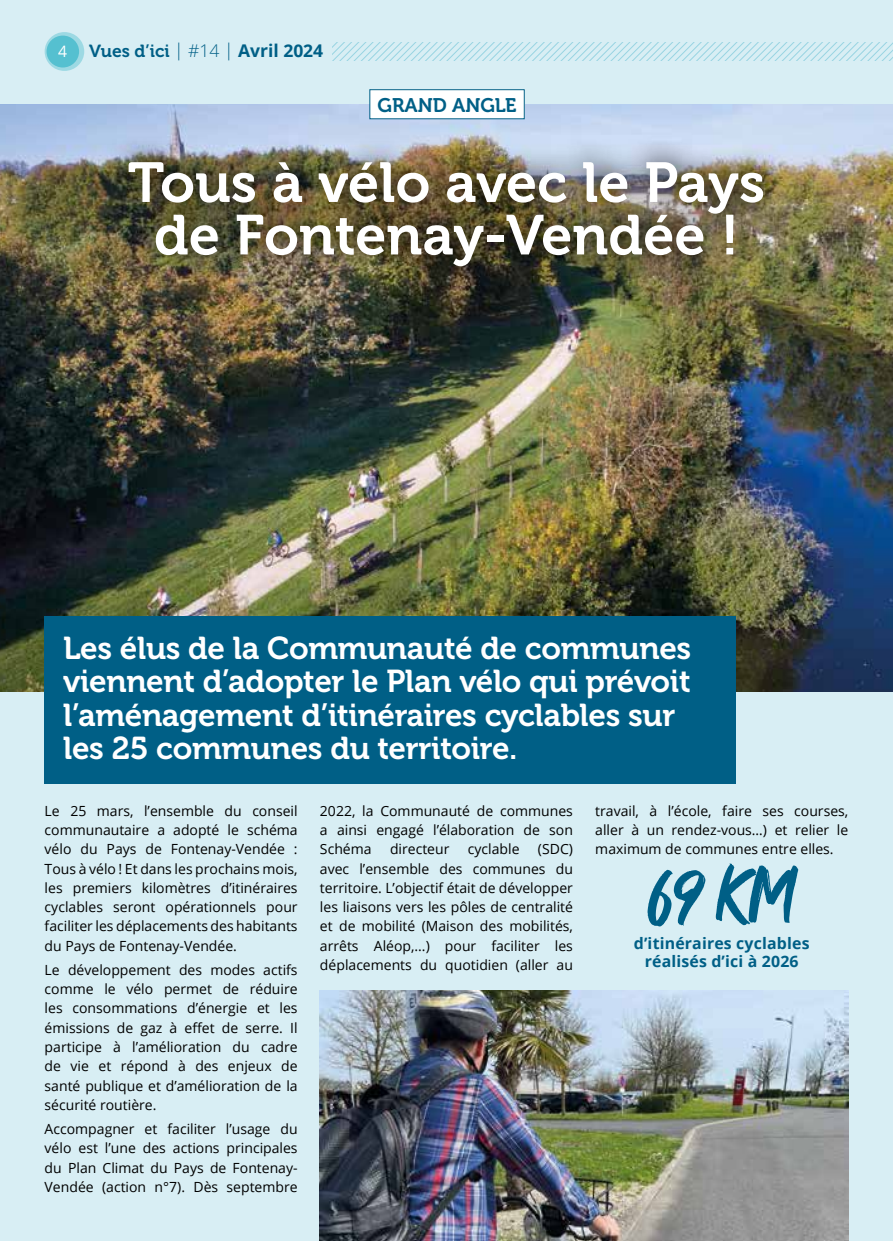
<style>
.page{position:relative;width:893px;height:1241px;background:#fff}
.page>*{position:absolute;margin:0;border:0;box-sizing:border-box;transform-origin:0 0}
.t1{font:99.23px "Maquire";color:#005f86}
.t2{font:56px/52.5px "Museo 700";color:#fff;text-align:center}
.t3{font:31.5px/33.2px "Museo 700";letter-spacing:-.01em;color:#fff}
.t4{font:19.6px "Museo 700";color:#005f86}
.t5{font:17.5px "Museo 700";color:#005f86}
.t6{font:700 15.75px "Open Sans";letter-spacing:.01em;color:#005f86}
.t7{font:15.75px "Open Sans";color:#fff}
.t8{font:14px/19.2px "Open Sans";color:#000;text-align:justify}
.s1{font-family:"Open Sans";font-weight:300}
.s2{font-family:"Open Sans";font-weight:700}
</style>
<div class="page">
<div style="left:0;top:0;width:893px;height:1240px;background:#d8eef4"></div>
<svg style="left:45px;top:32px;width:39px;height:39px"></svg>
<div style="left:47px;top:36px;width:32px;height:31px;background:#55c0d0;border-radius:50%"></div>
<svg style="left:332px;top:43px;width:561px;height:17px"></svg>
<img style="left:0;top:104px;width:893px;height:588px">
<div style="left:103px;top:135px;width:686px;height:157px;background:#000;opacity:.75"></div>
<div style="left:370px;top:90px;width:154px;height:29px;background:#fff"></div>
<div style="left:369px;top:89px;width:156px;height:30px;border:1px solid #005f86"></div>
<div style="left:45px;top:616px;width:691px;height:167px;background:#005f86"></div>
<img style="left:320px;top:990px;width:528px;height:250px">
<p class="t7" style="left:58px;top:40px;width:11px">4</p>
<p class="t5" style="left:89px;top:41px;width:235px">Vues d’ici <span class="s1">| #14 |</span> <span class="s2">Avril 2024</span></p>
<h3 class="t4" style="left:378px;top:94px;width:140px">GRAND ANGLE</h3>
<h2 class="t2" style="left:128px;top:157px;width:639px">Tous à vélo avec le Pays de Fontenay-Vendée !</h2>
<h3 class="t3" style="left:63px;top:631px;width:630px">Les élus de la Communauté de communes viennent d’adopter le Plan vélo qui prévoit l’aménagement d’itinéraires cyclables sur les 25 communes du territoire.</h3>
<p class="t8" style="left:45px;top:800px;width:254px">Le 25 mars, l’ensemble du conseil communautaire a adopté le schéma vélo du Pays de Fontenay-Vendée :<br>Tous à vélo ! Et dans les prochains mois, les premiers kilomètres d’itinéraires cyclables seront opérationnels pour faciliter les déplacements des habitants du Pays de Fontenay-Vendée.</p>
<p class="t8" style="left:45px;top:959px;width:255px">Le développement des modes actifs comme le vélo permet de réduire les consommations d’énergie et les émissions de gaz à effet de serre. Il participe à l’amélioration du cadre de vie et répond à des enjeux de santé publique et d’amélioration de la sécurité routière.</p>
<p class="t8" style="left:45px;top:1118px;width:255px">Accompagner et faciliter l’usage du vélo est l’une des actions principales du Plan Climat du Pays de Fontenay-Vendée (action n°7). Dès septembre</p>
<p class="t8" style="left:320px;top:800px;width:254px">2022, la Communauté de communes a ainsi engagé l’élaboration de son Schéma</p>
<p class="t8" style="left:390px;top:839px;width:61px">directeur</p>
<p class="t8" style="left:468px;top:839px;width:53px">cyclable</p>
<p class="t8" style="left:320px;top:839px;width:255px;text-indent:218px">(SDC) avec l’ensemble des communes du territoire. L’objectif était de développer les liaisons vers les pôles de centralité et de mobilité (Maison des mobilités, arrêts Aléop,...) pour faciliter les déplacements du quotidien (aller au</p>
<p class="t8" style="left:595px;top:800px;width:255px">travail, à l’école, faire ses courses, aller à un rendez-vous…) et relier le maximum de communes entre elles.</p>
<h1 class="t1" style="left:648px;top:839px;width:148px">69 km</h1>
<p class="t6" style="left:645px;top:949px;width:155px">réalisés d’ici à 2026</p>
<p class="t6" style="left:634px;top:932px;width:177px">d’itinéraires cyclables</p>
</div>
